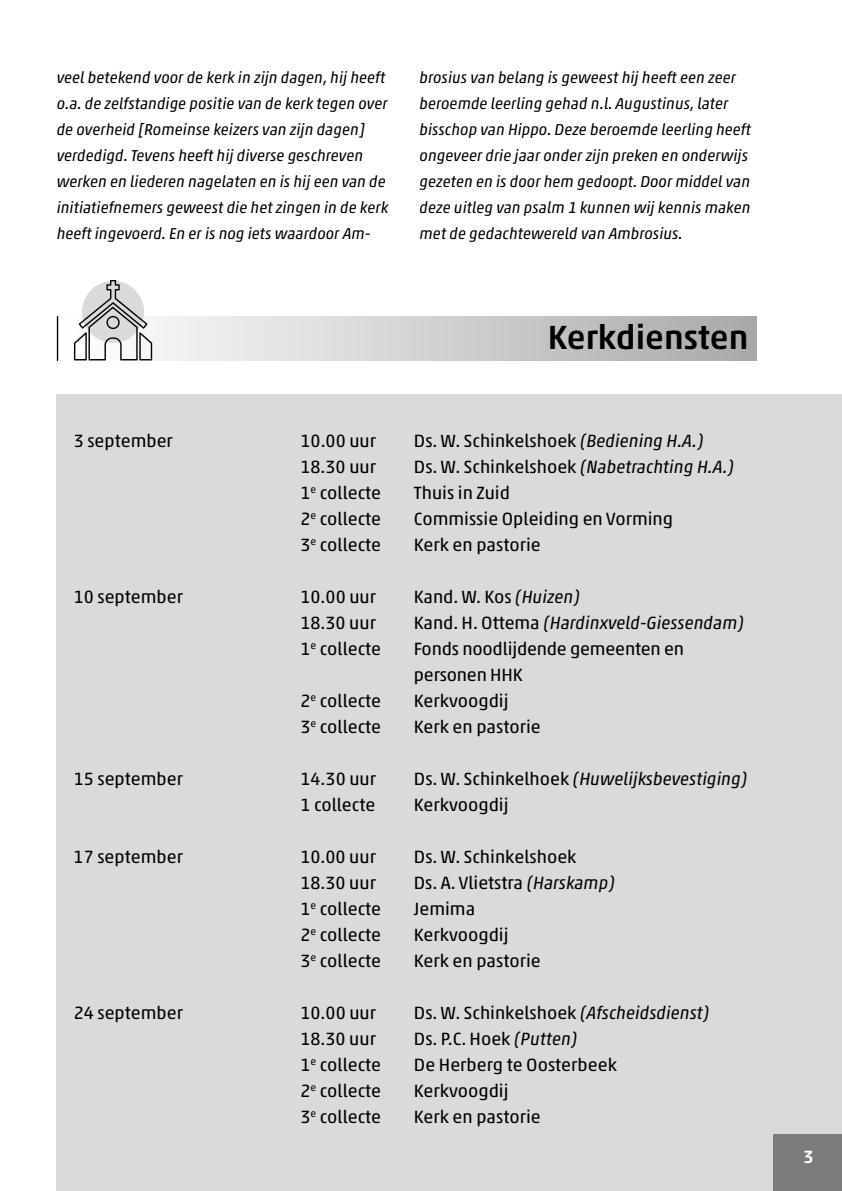
<style>
.page{position:relative;width:842px;height:1191px;background:#fff}
.page>*{position:absolute;margin:0;border:0;box-sizing:border-box;transform-origin:0 0}
.t1{font:500 34px "Akko Std";color:#000}
.t2{font:18px/26px "Akko Std";color:#000}
.t3{font:italic 18px "Akko Std";color:#000}
.t4{font:500 18px "Akko Std";color:#fff}
.t5{font:italic 16px/26px "Akko Std";color:#000}
.s1{font-style:italic}
.s2{font-style:normal}
</style>
<div class="page">
<div style="left:57px;top:395px;width:785px;height:796px;background:#dadada"></div>
<svg style="left:58px;top:317px;width:699px;height:43px;background:#d0cfcf"></svg>
<svg style="left:74px;top:280px;width:78px;height:80px"></svg>
<hr style="left:57px;top:317px;width:1px;height:43px;background:#000">
<div style="left:774px;top:1134px;width:68px;height:57px;background:#7c7b7b"></div>
<p class="t5" style="left:57px;top:64px;width:333px">veel betekend voor de kerk in zijn dagen, hij heeft o.a. de zelfstandige positie van de kerk tegen over de overheid [Romeinse keizers van zijn dagen] verdedigd. Tevens heeft hij diverse geschreven werken en liederen nagelaten en is hij een van de initiatiefnemers geweest die het zingen in de kerk heeft ingevoerd. En er is nog iets waardoor Am-</p>
<p class="t5" style="left:420px;top:64px;width:333px">brosius van belang is geweest hij heeft een zeer beroemde leerling gehad n.l. Augustinus, later bisschop van Hippo. Deze beroemde leerling heeft ongeveer drie jaar onder zijn preken en onderwijs gezeten en is door hem gedoopt. Door middel van deze uitleg van psalm 1 kunnen wij kennis maken met de gedachtewereld van Ambrosius.</p>
<h1 class="t1" style="left:548px;top:317px;width:202px">Kerkdiensten</h1>
<p class="t2" style="left:74px;top:427px;width:101px">3 september</p>
<p class="t2" style="left:300px;top:427px;width:77px">10.00 uur</p>
<p class="t2" style="left:414px;top:427px;width:291px">Ds. W. Schinkelshoek <span class="s1">(Bediening H.A.)</span></p>
<p class="t2" style="left:300px;top:453px;width:77px">18.30 uur</p>
<p class="t3" style="left:414px;top:456px;width:322px"><span class="s2">Ds. W. Schinkelshoek</span> (Nabetrachting H.A.)</p>
<p class="t2" style="left:300px;top:479px;width:82px">1<sup>e</sup> collecte</p>
<p class="t2" style="left:414px;top:479px;width:98px">Thuis in Zuid</p>
<p class="t2" style="left:300px;top:505px;width:82px">2<sup>e</sup> collecte</p>
<p class="t2" style="left:414px;top:505px;width:261px">Commissie Opleiding en Vorming</p>
<p class="t2" style="left:300px;top:531px;width:82px">3<sup>e</sup> collecte</p>
<p class="t2" style="left:414px;top:531px;width:128px">Kerk en pastorie</p>
<p class="t2" style="left:74px;top:583px;width:111px">10 september</p>
<p class="t2" style="left:300px;top:583px;width:77px">10.00 uur</p>
<p class="t2" style="left:414px;top:583px;width:168px">Kand. W. Kos <span class="s1">(Huizen)</span></p>
<p class="t2" style="left:300px;top:609px;width:77px">18.30 uur</p>
<p class="t3" style="left:414px;top:612px;width:332px"><span class="s2">Kand. H. Ottema</span> (Hardinxveld-Giessendam)</p>
<p class="t2" style="left:300px;top:635px;width:82px">1<sup>e</sup> collecte</p>
<p class="t2" style="left:414px;top:635px;width:272px">Fonds noodlijdende gemeenten en personen HHK</p>
<p class="t2" style="left:300px;top:687px;width:82px">2<sup>e</sup> collecte</p>
<p class="t2" style="left:414px;top:687px;width:96px">Kerkvoogdij</p>
<p class="t2" style="left:300px;top:713px;width:82px">3<sup>e</sup> collecte</p>
<p class="t2" style="left:414px;top:713px;width:128px">Kerk en pastorie</p>
<p class="t2" style="left:74px;top:765px;width:111px">15 september</p>
<p class="t2" style="left:300px;top:765px;width:77px">14.30 uur</p>
<p class="t3" style="left:414px;top:768px;width:335px"><span class="s2">Ds. W. Schinkelhoek</span> (Huwelijksbevestiging)</p>
<p class="t2" style="left:300px;top:791px;width:76px">1 collecte</p>
<p class="t2" style="left:414px;top:791px;width:96px">Kerkvoogdij</p>
<p class="t2" style="left:74px;top:843px;width:111px">17 september</p>
<p class="t2" style="left:300px;top:843px;width:77px">10.00 uur</p>
<p class="t2" style="left:414px;top:843px;width:164px">Ds. W. Schinkelshoek</p>
<p class="t2" style="left:300px;top:869px;width:77px">18.30 uur</p>
<p class="t2" style="left:414px;top:869px;width:202px">Ds. A. Vlietstra <span class="s1">(Harskamp)</span></p>
<p class="t2" style="left:300px;top:895px;width:82px">1<sup>e</sup> collecte</p>
<p class="t2" style="left:414px;top:895px;width:63px">Jemima</p>
<p class="t2" style="left:300px;top:921px;width:82px">2<sup>e</sup> collecte</p>
<p class="t2" style="left:414px;top:921px;width:96px">Kerkvoogdij</p>
<p class="t2" style="left:300px;top:947px;width:82px">3<sup>e</sup> collecte</p>
<p class="t2" style="left:414px;top:947px;width:128px">Kerk en pastorie</p>
<p class="t2" style="left:74px;top:999px;width:111px">24 september</p>
<p class="t2" style="left:300px;top:999px;width:77px">10.00 uur</p>
<p class="t2" style="left:414px;top:999px;width:297px">Ds. W. Schinkelshoek <span class="s1">(Afscheidsdienst)</span></p>
<p class="t2" style="left:300px;top:1025px;width:77px">18.30 uur</p>
<p class="t2" style="left:414px;top:1025px;width:165px">Ds. P.C. Hoek <span class="s1">(Putten)</span></p>
<p class="t2" style="left:300px;top:1051px;width:82px">1<sup>e</sup> collecte</p>
<p class="t2" style="left:414px;top:1051px;width:204px">De Herberg te Oosterbeek</p>
<p class="t2" style="left:300px;top:1077px;width:82px">2<sup>e</sup> collecte</p>
<p class="t2" style="left:414px;top:1077px;width:96px">Kerkvoogdij</p>
<p class="t2" style="left:300px;top:1103px;width:82px">3<sup>e</sup> collecte</p>
<p class="t2" style="left:414px;top:1103px;width:128px">Kerk en pastorie</p>
<p class="t4" style="left:803px;top:1145px;width:12px">3</p>
</div>
